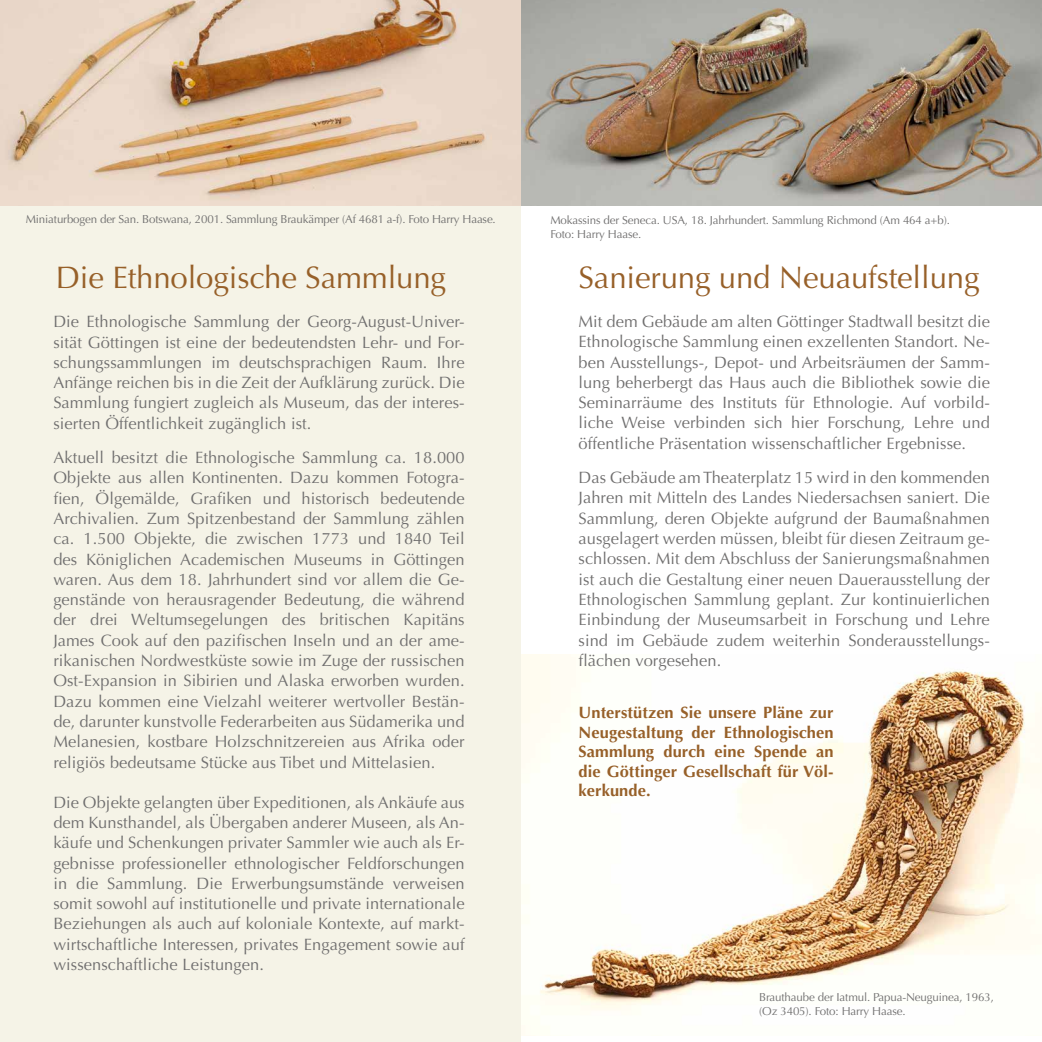
<style>
.page{position:relative;width:1042px;height:1042px;background:#fff}
.page>*{position:absolute;margin:0;border:0;box-sizing:border-box;transform-origin:0 0}
.t1{font:31.15px "Optima";letter-spacing:-.005em;color:#976029}
.t2{font:16.45px/20.3px "Optima";letter-spacing:.005em;color:#706f6f;text-align:justify}
.t3{font:700 16.45px/19.6px "Optima";letter-spacing:.005em;color:#976029;text-align:justify}
.t4{font:11.55px/14px "Optima";letter-spacing:-.01em;color:#706f6f}
</style>
<div class="page">
<div style="left:0;top:0;width:521px;height:1042px;background:#f5f3e7"></div>
<img style="left:0;top:0;width:1042px;height:205px">
<img style="left:521px;top:654px;width:521px;height:382px">
<p class="t4" style="left:26px;top:212px;width:471px">Miniaturbogen der San. Botswana, 2001. Sammlung Braukämper (Af 4681 a-f). Foto Harry Haase.</p>
<h1 class="t1" style="left:56px;top:259px;width:392px">Die Ethnologische Sammlung</h1>
<p class="t2" style="left:53px;top:312px;width:413px">Die Ethnologische Sammlung der Georg-August-Univer&shy;sität Göttingen ist eine der bedeutendsten Lehr- und For&shy;schungssammlungen im deutschsprachigen Raum. Ihre Anfänge reichen bis in die Zeit der Aufklärung zurück. Die Sammlung fungiert zugleich als Museum, das der interes&shy;sierten Öffentlichkeit zugänglich ist.</p>
<p class="t2" style="left:53px;top:447px;width:413px">Aktuell besitzt die Ethnologische Sammlung ca. 18.000<br>Objekte aus allen Kontinenten. Dazu kommen Fotogra&shy;fien, Ölgemälde, Grafiken und historisch bedeutende Archivalien. Zum Spitzenbestand der Sammlung zählen ca. 1.500 Objekte, die zwischen 1773 und 1840 Teil des Königlichen Academischen Museums in Göttingen waren. Aus dem 18. Jahrhundert sind vor allem die Ge&shy;genstände von herausragender Bedeutung, die während der drei Weltumsegelungen des britischen Kapitäns James Cook auf den pazifischen Inseln und an der ame&shy;rikanischen Nordwestküste sowie im Zuge der russischen Ost-Expansion in Sibirien und Alaska erworben wurden.<br>Dazu kommen eine Vielzahl weiterer wertvoller Bestän&shy;de, darunter kunstvolle Federarbeiten aus Südamerika und Melanesien, kostbare Holzschnitzereien aus Afrika oder religiös bedeutsame Stücke aus Tibet und Mittelasien.</p>
<p class="t2" style="left:53px;top:792px;width:413px">Die Objekte gelangten über Expeditionen, als Ankäufe aus dem Kunsthandel, als Übergaben anderer Museen, als An&shy;käufe und Schenkungen privater Sammler wie auch als Er&shy;gebnisse professioneller ethnologischer Feldforschungen in die Sammlung. Die Erwerbungsumstände verweisen somit sowohl auf institutionelle und private internationale Beziehungen als auch auf koloniale Kontexte, auf markt&shy;wirtschaftliche Interessen, privates Engagement sowie auf wissenschaftliche Leistungen.</p>
<p class="t4" style="left:550px;top:214px;width:401px">Mokassins der Seneca. USA, 18. Jahrhundert. Sammlung Richmond (Am 464 a+b).<br>Foto: Harry Haase.</p>
<h1 class="t1" style="left:578px;top:259px;width:402px">Sanierung und Neuaufstellung</h1>
<p class="t2" style="left:578px;top:311px;width:413px">Mit dem Gebäude am alten Göttinger Stadtwall besitzt die Ethnologische Sammlung einen exzellenten Standort. Ne&shy;ben Ausstellungs-, Depot- und Arbeitsräumen der Samm&shy;lung beherbergt das Haus auch die Bibliothek sowie die Seminarräume des Instituts für Ethnologie. Auf vorbild&shy;liche Weise verbinden sich hier Forschung, Lehre und öffentliche Präsentation wissenschaftlicher Ergebnisse.</p>
<p class="t2" style="left:578px;top:467px;width:413px">Das Gebäude am Theaterplatz 15 wird in den kommenden Jahren mit Mitteln des Landes Niedersachsen saniert. Die Sammlung, deren Objekte aufgrund der Baumaßnahmen ausgelagert werden müssen, bleibt für diesen Zeitraum ge&shy;schlossen. Mit dem Abschluss der Sanierungsmaßnahmen ist auch die Gestaltung einer neuen Dauerausstellung der Ethnologischen Sammlung geplant. Zur kontinuierlichen Einbindung der Museumsarbeit in Forschung und Lehre sind im Gebäude zudem weiterhin Sonderausstellungs&shy;flächen vorgesehen.</p>
<p class="t3" style="left:578px;top:703px;width:256px">Unterstützen Sie unsere Pläne zur Neugestaltung der Ethnologischen Sammlung durch eine Spende an die Göttinger Gesellschaft für Völ&shy;kerkunde.</p>
<p class="t4" style="left:759px;top:990px;width:236px">Brauthaube der Iatmul. Papua-Neuguinea, 1963, (Oz 3405). Foto: Harry Haase.</p>
</div>
